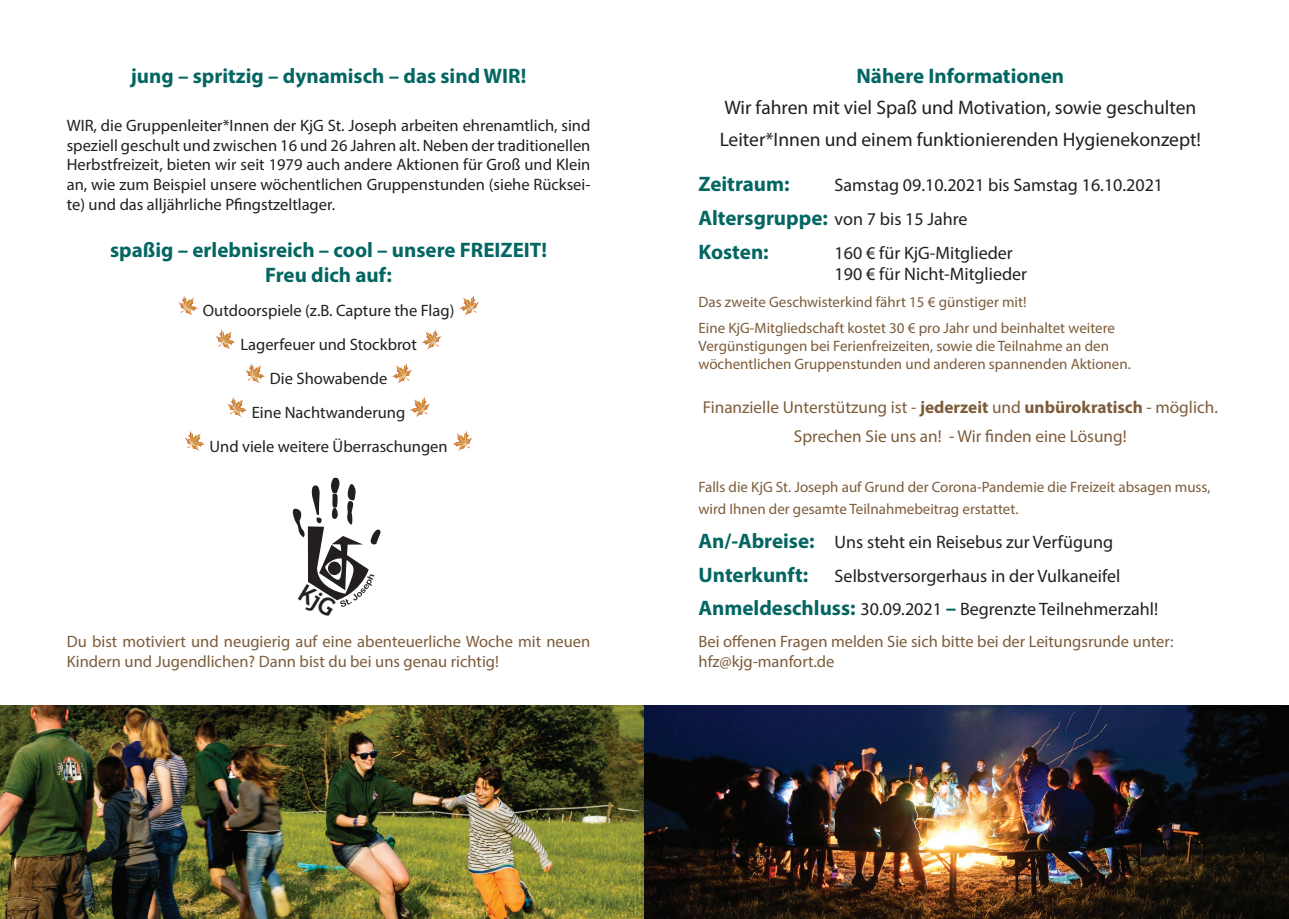
<style>
.page{position:relative;width:1289px;height:919px;background:#fff}
.page>*{position:absolute;margin:0;border:0;box-sizing:border-box;transform-origin:0 0}
.t1{font:700 21px/25.2px "Myriad Pro";color:#046662;text-align:center}
.t2{font:19.5px/32px "Myriad Pro";color:#231f20}
.t3{font:18px/33.8px "Myriad Pro";color:#231f20}
.t4{font:17.25px/29.2px "Myriad Pro";color:#7d5c3a;text-align:center}
.t5{font:16.5px/19.8px "Myriad Pro";color:#231f20;text-align:justify}
.t6{font:16.5px/19.8px "Myriad Pro";color:#7d5c3a}
.t7{font:15px/26.5px "Myriad Pro";color:#7d5c3a}
.s1{font-weight:700;font-size:21px;color:#046662}
.s2{font-weight:700}
</style>
<div class="page">
<img style="left:0;top:705px;width:1288px;height:213px">
<img style="left:194px;top:306px;width:5px;height:6px">
<svg style="left:178px;top:296px;width:16px;height:20px"></svg>
<svg style="left:462px;top:296px;width:18px;height:20px"></svg>
<svg style="left:215px;top:330px;width:17px;height:20px"></svg>
<svg style="left:425px;top:330px;width:17px;height:20px"></svg>
<svg style="left:245px;top:364px;width:17px;height:20px"></svg>
<svg style="left:395px;top:364px;width:18px;height:20px"></svg>
<img style="left:243px;top:408px;width:5px;height:5px">
<svg style="left:227px;top:398px;width:16px;height:20px"></svg>
<svg style="left:413px;top:398px;width:18px;height:20px"></svg>
<img style="left:201px;top:442px;width:5px;height:4px">
<svg style="left:184px;top:432px;width:17px;height:19px"></svg>
<svg style="left:456px;top:432px;width:17px;height:19px"></svg>
<svg style="left:292px;top:477px;width:89px;height:130px"></svg>
<p class="t1" style="left:131px;top:62px;width:397px">jung – spritzig – dynamisch – das sind WIR!</p>
<p class="t5" style="left:67px;top:115px;width:525px">WIR, die Gruppenleiter*Innen der KjG St. Joseph arbeiten ehrenamtlich, sind speziell geschult und zwischen 16 und 26 Jahren alt. Neben der traditionellen Herbstfreizeit, bieten wir seit 1979 auch andere Aktionen für Groß und Klein an, wie zum Beispiel unsere wöchentlichen Gruppenstunden (siehe Rücksei&shy;te) und das alljährliche Pfingstzeltlager.</p>
<p class="t1" style="left:110px;top:237px;width:438px">spaßig – erlebnisreich – cool – unsere FREIZEIT!<br>Freu dich auf:</p>
<p class="t5" style="left:203px;top:293px;width:253px;line-height:33.9px;text-align:center">Outdoorspiele (z.B. Capture the Flag)<br>Lagerfeuer und Stockbrot<br>Die Showabende<br>Eine Nachtwanderung<br>Und viele weitere Überraschungen</p>
<p class="t6" style="left:67px;top:631px;width:525px">Du bist motiviert und neugierig auf eine abenteuerliche Woche mit neuen<br>Kindern und Jugendlichen? Dann bist du bei uns genau richtig!</p>
<p class="t1" style="left:856px;top:62px;width:209px">Nähere Informationen</p>
<p class="t2" style="left:719px;top:92px;width:483px">Wir fahren mit viel Spaß und Motivation, sowie geschulten<br>Leiter*Innen und einem funktionierenden Hygienekonzept!</p>
<p class="t1" style="left:698px;top:171px;width:93px">Zeitraum:</p>
<p class="t3" style="left:698px;top:168px;width:466px;text-indent:136px">Samstag 09.10.2021 bis Samstag 16.10.2021<br><span class="s1">Altersgruppe:</span> von 7 bis 15 Jahre</p>
<p class="t1" style="left:698px;top:238px;width:72px">Kosten:</p>
<p class="t3" style="left:834px;top:241px;width:194px;line-height:21.6px">160 € für KjG-Mitglieder<br>190 € für Nicht-Mitglieder</p>
<p class="t7" style="left:698px;top:288px;width:418px">Das zweite Geschwisterkind fährt 15 € günstiger mit!<br>Eine KjG-Mitgliedschaft kostet 30 € pro Jahr und beinhaltet weitere</p>
<p class="t7" style="left:698px;top:337px;width:434px;line-height:18px">Vergünstigungen bei Ferienfreizeiten, sowie die Teilnahme an den wöchentlichen Gruppenstunden und anderen spannenden Aktionen.</p>
<p class="t4" style="left:702px;top:392px;width:516px">Finanzielle Unterstützung ist - <span class="s2">jederzeit</span> und <span class="s2">unbürokratisch</span> - möglich.<br>Sprechen Sie uns an! - Wir finden eine Lösung!</p>
<p class="t7" style="left:698px;top:476px;width:513px;line-height:21.6px">Falls die KjG St. Joseph auf Grund der Corona-Pandemie die Freizeit absagen muss, wird Ihnen der gesamte Teilnahmebeitrag erstattet.</p>
<p class="t3" style="left:698px;top:524px;width:416px"><span class="s1">An/-Abreise:</span> Uns steht ein Reisebus zur Verfügung</p>
<p class="t1" style="left:698px;top:561px;width:111px">Unterkunft:</p>
<p class="t3" style="left:698px;top:558px;width:461px;text-indent:136px">Selbstversorgerhaus in der Vulkaneifel<br><span class="s1">Anmeldeschluss:</span> 30.09.2021 <span class="s1">–</span> Begrenzte Teilnehmerzahl!</p>
<p class="t6" style="left:698px;top:631px;width:476px">Bei offenen Fragen melden Sie sich bitte bei der Leitungsrunde unter: hfz@kjg-manfort.de</p>
</div>
